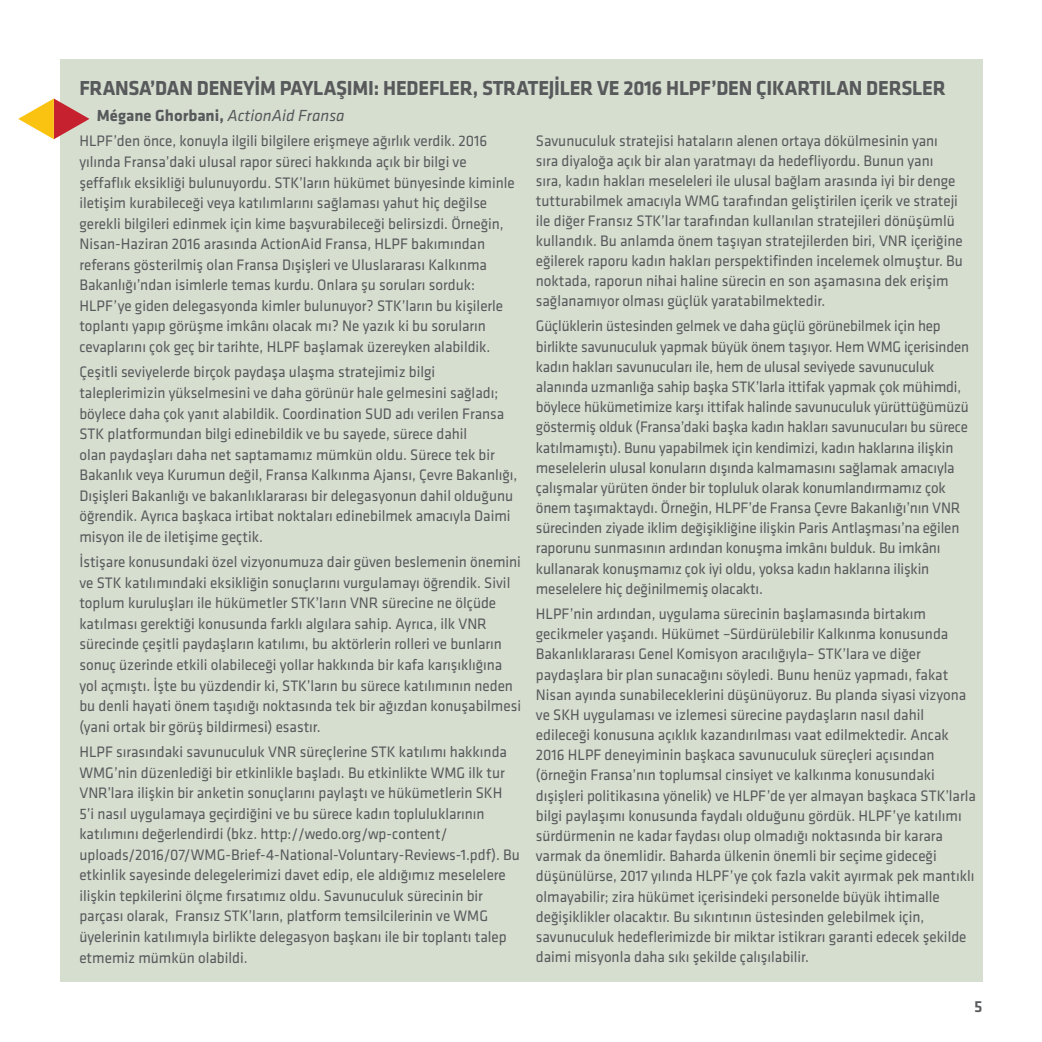
<style>
.page{position:relative;width:1042px;height:1042px;background:#fff}
.page>*{position:absolute;margin:0;border:0;box-sizing:border-box;transform-origin:0 0}
.t1{font:700 21px "Klavika";letter-spacing:-.01em;color:#58595b;scale:.96 1}
.t2{font:700 16.62px "Klavika";color:#58595b}
.t3{font:500 16.62px "Klavika";color:#58595b}
.t4{font:15.75px/20.5px "Klavika";color:#58595b;scale:.96 1}
.t5{font:15.75px/20.1px "Klavika";color:#58595b;scale:.95 1}
.s1{font-weight:400;font-style:italic}
</style>
<div class="page">
<div style="left:60px;top:60px;width:922px;height:922px;background:#d6ded0"></div>
<svg style="left:18px;top:99px;width:71px;height:40px"></svg>
<h1 class="t1" style="left:79px;top:77px;width:904px">FRANSA’DAN DENEYIM PAYLAŞIMI: HEDEFLER, STRATEJILER VE 2016 HLPF’DEN ÇIKARTILAN DERSLER</h1>
<p class="t2" style="left:97px;top:107px;width:249px">Mégane Ghorbani, <span class="s1">ActionAid Fransa</span></p>
<p class="t4" style="left:79px;top:131px;width:455px">HLPF’den önce, konuyla ilgili bilgilere erişmeye ağırlık verdik. 2016 yılında Fransa’daki ulusal rapor süreci hakkında açık bir bilgi ve şeffaflık eksikliği bulunuyordu. STK’ların hükümet bünyesinde kiminle iletişim kurabileceği veya katılımlarını sağlaması yahut hiç değilse gerekli bilgileri edinmek için kime başvurabileceği belirsizdi. Örneğin, Nisan-Haziran 2016 arasında ActionAid Fransa, HLPF bakımından referans gösterilmiş olan Fransa Dışişleri ve Uluslararası Kalkınma Bakanlığı’ndan isimlerle temas kurdu. Onlara şu soruları sorduk:<br>HLPF’ye giden delegasyonda kimler bulunuyor? STK’ların bu kişilerle toplantı yapıp görüşme imkânı olacak mı? Ne yazık ki bu soruların cevaplarını çok geç bir tarihte, HLPF başlamak üzereyken alabildik.</p>
<p class="t4" style="left:79px;top:362px;width:458px">Çeşitli seviyelerde birçok paydaşa ulaşma stratejimiz bilgi taleplerimizin yükselmesini ve daha görünür hale gelmesini sağladı; böylece daha çok yanıt alabildik. Coordination SUD adı verilen Fransa STK platformundan bilgi edinebildik ve bu sayede, sürece dahil<br>olan paydaşları daha net saptamamız mümkün oldu. Sürece tek bir Bakanlık veya Kurumun değil, Fransa Kalkınma Ajansı, Çevre Bakanlığı, Dışişleri Bakanlığı ve bakanlıklararası bir delegasyonun dahil olduğunu öğrendik. Ayrıca başkaca irtibat noktaları edinebilmek amacıyla Daimi misyon ile de iletişime geçtik.</p>
<p class="t4" style="left:79px;top:552px;width:461px">İstişare konusundaki özel vizyonumuza dair güven beslemenin önemini ve STK katılımındaki eksikliğin sonuçlarını vurgulamayı öğrendik. Sivil toplum kuruluşları ile hükümetler STK’ların VNR sürecine ne ölçüde katılması gerektiği konusunda farklı algılara sahip. Ayrıca, ilk VNR sürecinde çeşitli paydaşların katılımı, bu aktörlerin rolleri ve bunların sonuç üzerinde etkili olabileceği yollar hakkında bir kafa karışıklığına yol açmıştı. İşte bu yüzdendir ki, STK’ların bu sürece katılımının neden bu denli hayati önem taşıdığı noktasında tek bir ağızdan konuşabilmesi (yani ortak bir görüş bildirmesi) esastır.</p>
<p class="t4" style="left:79px;top:742px;width:460px">HLPF sırasındaki savunuculuk VNR süreçlerine STK katılımı hakkında WMG’nin düzenlediği bir etkinlikle başladı. Bu etkinlikte WMG ilk tur VNR’lara ilişkin bir anketin sonuçlarını paylaştı ve hükümetlerin SKH 5’i nasıl uygulamaya geçirdiğini ve bu sürece kadın topluluklarının katılımını değerlendirdi (bkz. http://wedo.org/wp-content/ uploads/2016/07/WMG-Brief-4-National-Voluntary-Reviews-1.pdf). Bu etkinlik sayesinde delegelerimizi davet edip, ele aldığımız meselelere ilişkin tepkilerini ölçme fırsatımız oldu. Savunuculuk sürecinin bir parçası olarak, Fransız STK’ların, platform temsilcilerinin ve WMG üyelerinin katılımıyla birlikte delegasyon başkanı ile bir toplantı talep etmemiz mümkün olabildi.</p>
<p class="t4" style="left:536px;top:131px;width:446px;line-height:19.9px">Savunuculuk stratejisi hataların alenen ortaya dökülmesinin yanı sıra diyaloğa açık bir alan yaratmayı da hedefliyordu. Bunun yanı sıra, kadın hakları meseleleri ile ulusal bağlam arasında iyi bir denge tutturabilmek amacıyla WMG tarafından geliştirilen içerik ve strateji ile diğer Fransız STK’lar tarafından kullanılan stratejileri dönüşümlü kullandık. Bu anlamda önem taşıyan stratejilerden biri, VNR içeriğine eğilerek raporu kadın hakları perspektifinden incelemek olmuştur. Bu noktada, raporun nihai haline sürecin en son aşamasına dek erişim sağlanamıyor olması güçlük yaratabilmektedir.</p>
<p class="t5" style="left:536px;top:316px;width:457px">Güçlüklerin üstesinden gelmek ve daha güçlü görünebilmek için hep birlikte savunuculuk yapmak büyük önem taşıyor. Hem WMG içerisinden kadın hakları savunucuları ile, hem de ulusal seviyede savunuculuk alanında uzmanlığa sahip başka STK’larla ittifak yapmak çok mühimdi, böylece hükümetimize karşı ittifak halinde savunuculuk yürüttüğümüzü göstermiş olduk (Fransa’daki başka kadın hakları savunucuları bu sürece katılmamıştı). Bunu yapabilmek için kendimizi, kadın haklarına ilişkin meselelerin ulusal konuların dışında kalmamasını sağlamak amacıyla çalışmalar yürüten önder bir topluluk olarak konumlandırmamız çok önem taşımaktaydı. Örneğin, HLPF’de Fransa Çevre Bakanlığı’nın VNR sürecinden ziyade iklim değişikliğine ilişkin Paris Antlaşması’na eğilen raporunu sunmasının ardından konuşma imkânı bulduk. Bu imkânı kullanarak konuşmamız çok iyi oldu, yoksa kadın haklarına ilişkin meselelere hiç değinilmemiş olacaktı.</p>
<p class="t4" style="left:536px;top:604px;width:460px">HLPF’nin ardından, uygulama sürecinin başlamasında birtakım gecikmeler yaşandı. Hükümet –Sürdürülebilir Kalkınma konusunda Bakanlıklararası Genel Komisyon aracılığıyla– STK’lara ve diğer paydaşlara bir plan sunacağını söyledi. Bunu henüz yapmadı, fakat Nisan ayında sunabileceklerini düşünüyoruz. Bu planda siyasi vizyona ve SKH uygulaması ve izlemesi sürecine paydaşların nasıl dahil edileceği konusuna açıklık kazandırılması vaat edilmektedir. Ancak 2016 HLPF deneyiminin başkaca savunuculuk süreçleri açısından (örneğin Fransa’nın toplumsal cinsiyet ve kalkınma konusundaki dışişleri politikasına yönelik) ve HLPF’de yer almayan başkaca STK’larla bilgi paylaşımı konusunda faydalı olduğunu gördük. HLPF’ye katılımı sürdürmenin ne kadar faydası olup olmadığı noktasında bir karara varmak da önemlidir. Baharda ülkenin önemli bir seçime gideceği düşünülürse, 2017 yılında HLPF’ye çok fazla vakit ayırmak pek mantıklı olmayabilir; zira hükümet içerisindeki personelde büyük ihtimalle değişiklikler olacaktır. Bu sıkıntının üstesinden gelebilmek için, savunuculuk hedeflerimizde bir miktar istikrarı garanti edecek şekilde daimi misyonla daha sıkı şekilde çalışılabilir.</p>
<p class="t3" style="left:974px;top:998px;width:10px">5</p>
</div>
